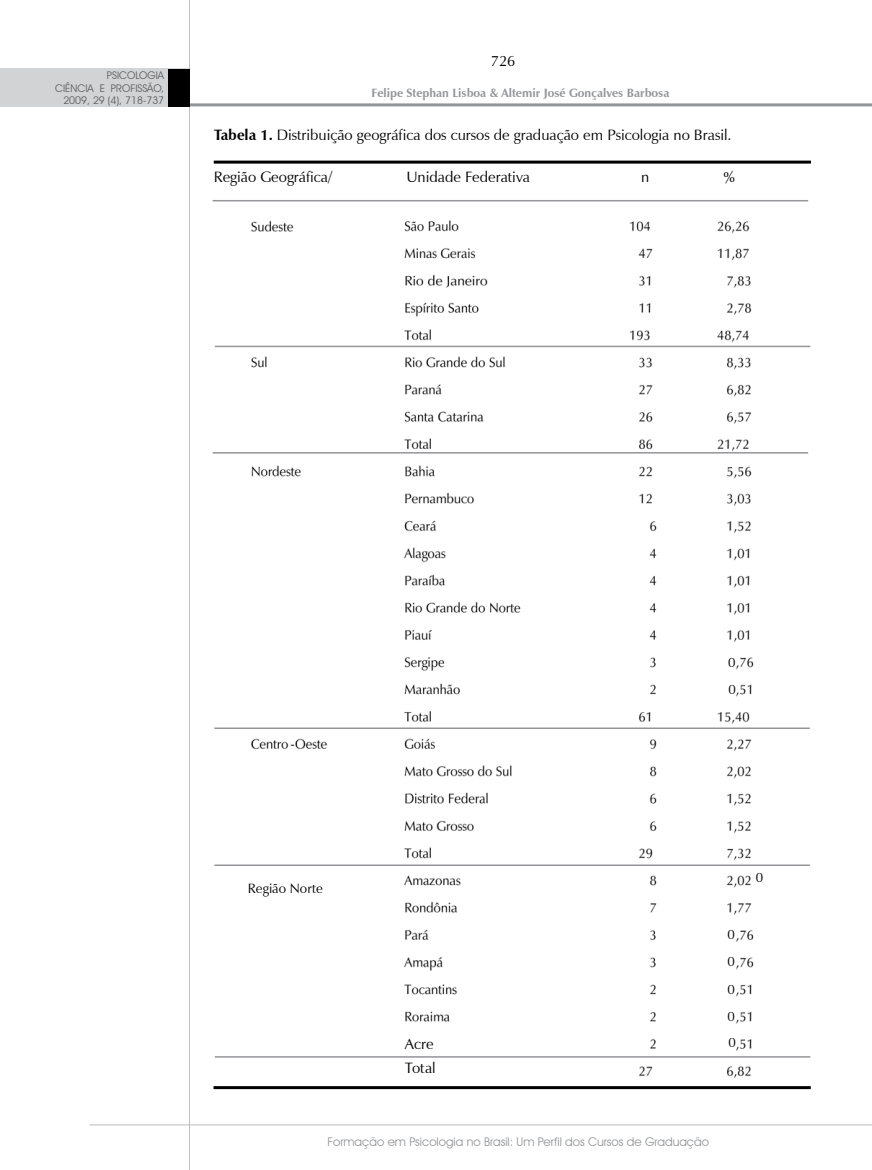
<style>
.page{position:relative;width:872px;height:1170px;background:#fff}
.page>*{position:absolute;margin:0;border:0;box-sizing:border-box;transform-origin:0 0}
.t1{font:15px/24px "Zapf Humanist 601 BT";color:#000}
.t2{font:13.5px/27.8px "Zapf Humanist 601 BT";letter-spacing:.005em;color:#000}
.t3{font:12px "Avant Garde IT Cby BT";color:#939598}
.t4{font:700 12px "Zapf Humanist 601 BT";color:#939598}
.t5{font:10.5px/12.6px "Avant Garde IT Cby BT";color:#58595b;text-align:right}
.s1{font-weight:700}
</style>
<div class="page">
<hr style="left:189px;top:0;width:1px;height:1169px;background:#bcbec0">
<hr style="left:56px;top:103px;width:816px;height:3px;background:#939598">
<div style="left:0;top:68px;width:189px;height:39px;background:#d1d3d4"></div>
<div style="left:168px;top:69px;width:21px;height:37px;background:#000"></div>
<hr style="left:89px;top:1124px;width:783px;height:1px;background:#bcbec0">
<img style="left:218px;top:220px;width:589px;height:870px">
<hr style="left:213px;top:200px;width:595px;height:1px;background:#939598">
<hr style="left:215px;top:345px;width:595px;height:2px;background:#939598">
<hr style="left:214px;top:864px;width:596px;height:2px;background:#939598">
<hr style="left:214px;top:727px;width:596px;height:2px;background:#939598">
<hr style="left:213px;top:452px;width:595px;height:1px;background:#939598">
<hr style="left:215px;top:1056px;width:595px;height:1px;background:#939598">
<hr style="left:214px;top:161px;width:597px;height:3px;background:#000">
<hr style="left:213px;top:1086px;width:597px;height:3px;background:#000">
<p class="t5" style="left:55px;top:69px;width:110px">PSICOLOGIA<br>CIÊNCIA E PROFISSÃO,<br>2009, 29 (4), 718-737</p>
<p class="t1" style="left:491px;top:49px;width:26px">726</p>
<p class="t4" style="left:371px;top:85px;width:299px">Felipe Stephan Lisboa &amp; Altemir José Gonçalves Barbosa</p>
<p class="t1" style="left:214px;top:123px;width:519px"><span class="s1">Tabela 1.</span> Distribuição geográfica dos cursos de graduação em Psicologia no Brasil.</p>
<p class="t1" style="left:214px;top:165px;width:120px">Região Geográfica/</p>
<p class="t1" style="left:406px;top:165px;width:125px">Unidade Federativa</p>
<p class="t1" style="left:641px;top:165px;width:10px">n</p>
<p class="t1" style="left:723px;top:165px;width:13px">%</p>
<p class="t2" style="left:728px;top:648px;width:9px;line-height:26.8px">0<br>0</p>
<p class="t2" style="left:248px;top:874px;width:77px">Região Norte</p>
<p class="t1" style="left:405px;top:1032px;width:32px">Acre<br>Total</p>
<p class="t2" style="left:727px;top:920px;width:9px;text-align:justify">0<br>0<br>0</p>
<p class="t2" style="left:727px;top:1002px;width:9px">0</p>
<p class="t2" style="left:728px;top:1028px;width:9px">0</p>
<p class="t2" style="left:756px;top:863px;width:9px">0</p>
<p class="t3" style="left:328px;top:1134px;width:383px">Formação em Psicologia no Brasil: Um Perfil dos Cursos de Graduação</p>
</div>
